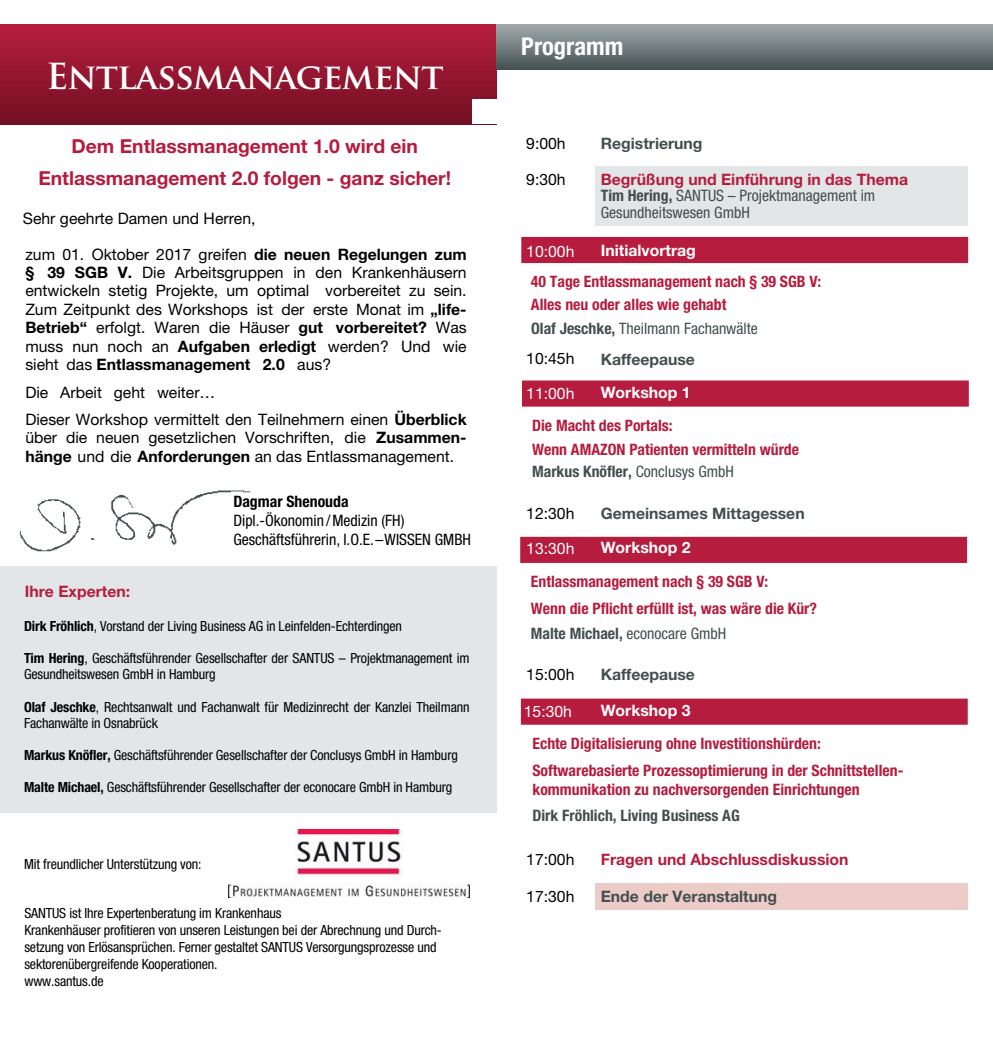
<style>
.page{position:relative;width:993px;height:1042px;background:#fff}
.page>*{position:absolute;margin:0;border:0;box-sizing:border-box;transform-origin:0 0}
.t1{font:700 35px "Trajan Pro";letter-spacing:-.025em;color:#fff}
.t2{font:700 condensed 24.5px "Helvetica Neue LT Std";color:#fff}
.t3{font:700 19.25px/31.8px "Helvetica Neue LT Std";color:#b61b3d;text-align:center}
.t4{font:15.75px/18.6px "Helvetica Neue LT Std";color:#000}
.t5{font:700 condensed 15.75px/23.1px "Helvetica Neue LT Std";color:#b61c3e}
.t6{font:condensed 15.75px/16.4px "Helvetica Neue LT Std";color:#434e4e}
.t7{font:700 15.75px "Helvetica Neue LT Std";color:#434f4f}
.t8{font:condensed 15.75px/18.9px "Helvetica Neue LT Std";color:#000}
.t9{font:700 condensed 15.75px "Helvetica Neue LT Std";color:#434e4e}
.t10{font:700 15.75px "Helvetica Neue LT Std";color:#b61c3e}
.t11{font:700 15.75px "Helvetica Neue LT Std";color:#fff}
.t12{font:15.75px "Helvetica Neue LT Std";color:#fff}
.t13{font:700 condensed 15.75px "Helvetica Neue LT Std";color:#000}
.t14{font:condensed 14px/16.8px "Helvetica Neue LT Std";letter-spacing:-.01em;color:#000}
.s1{font-weight:700}
.s2{font-weight:700;font-stretch:normal;color:#b61c3e}
.s3{color:#434e4e}
.s4{font-weight:400;color:#434e4e}
.s5{font-weight:400}
</style>
<div class="page">
<div style="left:0;top:566px;width:496px;height:247px;background:#e2e6e6"></div>
<div style="left:0;top:25px;width:496px;height:99px;background:linear-gradient(to bottom,#b71e3f,#720f22)"></div>
<div style="left:471px;top:99px;width:25px;height:25px;background:#fff"></div>
<img style="left:20px;top:490px;width:231px;height:62px">
<div style="left:595px;top:166px;width:372px;height:60px;background:#e2e6e6"></div>
<div style="left:521px;top:237px;width:446px;height:26px;background:#b61c3e"></div>
<div style="left:595px;top:883px;width:372px;height:26px;background:#eccbc8"></div>
<div style="left:496px;top:25px;width:496px;height:44px;background:linear-gradient(to bottom,#9faaac,#485454)"></div>
<img style="left:229px;top:829px;width:240px;height:68px">
<svg style="left:522px;top:380px;width:446px;height:27px;background:#b82344"></svg>
<div style="left:520px;top:537px;width:446px;height:26px;background:#b61c3e"></div>
<svg style="left:520px;top:698px;width:447px;height:27px;background:#b82445"></svg>
<h1 class="t1" style="left:46px;top:54px;width:399px">Entlassmanagement</h1>
<h3 class="t3" style="left:38px;top:130px;width:414px">Dem Entlassmanagement 1.0 wird ein<br>Entlassmanagement 2.0 folgen - ganz sicher!</h3>
<p class="t4" style="left:23px;top:209px;width:234px">Sehr geehrte Damen und Herren,</p>
<p class="t4" style="left:25px;top:244px;width:442px;text-align:justify">zum 01. Oktober 2017 greifen <span class="s1">die neuen Regelungen zum § 39 SGB V.</span> Die Arbeitsgruppen in den Krankenhäusern entwickeln stetig Projekte, um optimal vorbereitet zu sein.<br>Zum Zeitpunkt des Workshops ist der erste Monat im <span class="s1">„life-Betrieb“</span> erfolgt. Waren die Häuser <span class="s1">gut vorbereitet?</span> Was muss nun noch an <span class="s1">Aufgaben erledigt</span> werden? Und wie sieht das <span class="s1">Entlassmanagement 2.0</span> aus?</p>
<p class="t4" style="left:25px;top:378px;width:442px;line-height:27.3px">Die Arbeit geht weiter…<br>Dieser Workshop vermittelt den Teilnehmern einen <span class="s1">Überblick</span></p>
<p class="t4" style="left:25px;top:428px;width:442px">über die neuen gesetzlichen Vorschriften, die <span class="s1">Zusammen&shy;hänge</span> und die <span class="s1">Anforderungen</span> an das Entlassmanagement.</p>
<p class="t13" style="left:233px;top:492px;width:117px">Dagmar Shenouda</p>
<p class="t8" style="left:233px;top:511px;width:239px">Dipl.-Ökonomin /Medizin (FH)<br>Geschäftsführerin, I.O.E.–WISSEN GMBH</p>
<p class="t10" style="left:25px;top:582px;width:107px">Ihre Experten:</p>
<p class="t14" style="left:24px;top:617px;width:379px"><span class="s1">Dirk Fröhlich</span>, Vorstand der Living Business AG in Leinfelden-Echterdingen</p>
<p class="t14" style="left:24px;top:650px;width:447px;line-height:16.1px"><span class="s1">Tim Hering</span>, Geschäftsführender Gesellschafter der SANTUS – Projektmanagement im<br>Gesundheitswesen GmbH in Hamburg</p>
<p class="t14" style="left:24px;top:699px;width:447px;line-height:16.1px"><span class="s1">Olaf Jeschke</span>, Rechtsanwalt und Fachanwalt für Medizinrecht der Kanzlei Theilmann<br>Fachanwälte in Osnabrück</p>
<p class="t14" style="left:24px;top:747px;width:435px"><span class="s1">Markus Knöfler,</span> Geschäftsführender Gesellschafter der Conclusys GmbH in Hamburg</p>
<p class="t14" style="left:24px;top:778px;width:429px"><span class="s1">Malte Michael,</span> Geschäftsführender Gesellschafter der econocare GmbH in Hamburg</p>
<p class="t14" style="left:24px;top:855px;width:179px">Mit freundlicher Unterstützung von:</p>
<p class="t14" style="left:24px;top:905px;width:419px">SANTUS ist Ihre Expertenberatung im Krankenhaus<br>Krankenhäuser profitieren von unseren Leistungen bei der Abrechnung und Durch&shy;setzung von Erlösansprüchen. Ferner gestaltet SANTUS Versorgungsprozesse und sektorenübergreifende Kooperationen.<br>www.santus.de</p>
<h2 class="t2" style="left:521px;top:31px;width:103px">Programm</h2>
<p class="t4" style="left:526px;top:134px;width:41px">9:00h</p>
<p class="t7" style="left:600px;top:134px;width:103px">Registrierung</p>
<p class="t4" style="left:526px;top:170px;width:41px">9:30h</p>
<p class="t6" style="left:600px;top:171px;width:309px"><span class="s2">Begrüßung und Einführung in das Thema<br></span><span class="s1">Tim Hering,</span> SANTUS – Projektmanagement im<br>Gesundheitswesen GmbH</p>
<p class="t12" style="left:526px;top:242px;width:50px">10:00h</p>
<p class="t11" style="left:600px;top:241px;width:97px">Initialvortrag</p>
<p class="t5" style="left:530px;top:270px;width:292px">40 Tage Entlassmanagement nach § 39 SGB V:<br>Alles neu oder alles wie gehabt<br><span class="s3">Olaf Jeschke,</span> <span class="s4">Theilmann Fachanwälte</span></p>
<p class="t4" style="left:526px;top:348px;width:50px">10:45h</p>
<p class="t7" style="left:600px;top:350px;width:96px">Kaffeepause</p>
<p class="t12" style="left:526px;top:384px;width:50px">11:00h</p>
<p class="t11" style="left:600px;top:383px;width:91px">Workshop 1</p>
<p class="t5" style="left:532px;top:413px;width:268px;line-height:24.3px">Die Macht des Portals:<br>Wenn AMAZON Patienten vermitteln würde</p>
<p class="t9" style="left:532px;top:462px;width:203px">Markus Knöfler, <span class="s5">Conclusys GmbH</span></p>
<p class="t4" style="left:526px;top:504px;width:50px">12:30h</p>
<p class="t7" style="left:600px;top:503px;width:205px">Gemeinsames Mittagessen</p>
<p class="t12" style="left:526px;top:539px;width:50px">13:30h</p>
<p class="t11" style="left:600px;top:538px;width:91px">Workshop 2</p>
<p class="t5" style="left:530px;top:568px;width:287px;line-height:26.4px">Entlassmanagement nach § 39 SGB V:<br>Wenn die Pflicht erfüllt ist, was wäre die Kür?<br><span class="s3">Malte Michael,</span> <span class="s4">econocare GmbH</span></p>
<p class="t4" style="left:526px;top:664px;width:50px">15:00h</p>
<p class="t7" style="left:600px;top:664px;width:96px">Kaffeepause</p>
<p class="t12" style="left:523px;top:702px;width:50px">15:30h</p>
<p class="t11" style="left:600px;top:700px;width:91px">Workshop 3</p>
<p class="t5" style="left:532px;top:729px;width:372px;line-height:26.9px">Echte Digitalisierung ohne Investitionshürden:<br>Softwarebasierte Prozessoptimierung in der Schnittstellen-</p>
<p class="t5" style="left:532px;top:778px;width:329px">kommunikation zu nachversorgenden Einrichtungen</p>
<p class="t9" style="left:532px;top:806px;width:209px">Dirk Fröhlich, Living Business AG</p>
<p class="t4" style="left:526px;top:850px;width:50px">17:00h</p>
<p class="t10" style="left:600px;top:849px;width:249px">Fragen und Abschlussdiskussion</p>
<p class="t4" style="left:526px;top:886px;width:50px">17:30h</p>
<p class="t7" style="left:600px;top:886px;width:178px">Ende der Veranstaltung</p>
</div>
